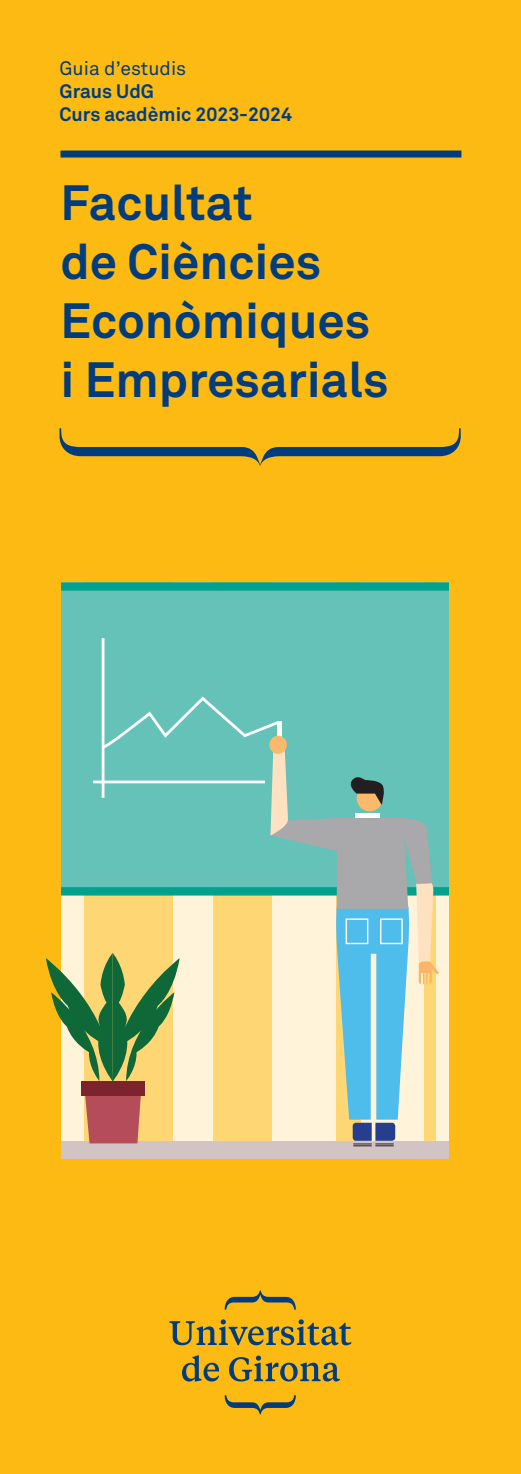
<style>
.page{position:relative;width:521px;height:1474px;background:#fff}
.page>*{position:absolute;margin:0;border:0;box-sizing:border-box;transform-origin:0 0}
.t1{font:700 49px "Akkurat Pro";color:#013d7d}
.t2{font:700 19.25px "Akkurat Pro";color:#013d7d}
.t3{font:19.25px "Akkurat Pro";color:#013d7d}
</style>
<div class="page">
<div style="left:0;top:0;width:521px;height:1473px;background:#fcba13"></div>
<svg style="left:169px;top:1319px;width:182px;height:26px"></svg>
<svg style="left:182px;top:1355px;width:37px;height:26px"></svg>
<svg style="left:229px;top:1355px;width:111px;height:26px"></svg>
<svg style="left:225px;top:1290px;width:71px;height:19px"></svg>
<svg style="left:225px;top:1395px;width:71px;height:19px"></svg>
<div style="left:60px;top:150px;width:401px;height:7px;background:#013d7d"></div>
<svg style="left:60px;top:428px;width:401px;height:37px"></svg>
<div style="left:0;top:1141px;width:521px;height:17px;background:#d2c4c5"></div>
<svg style="left:61px;top:582px;width:388px;height:313px;background:#5dbfb4"></svg>
<hr style="left:102px;top:638px;width:2px;height:159px;background:#fff">
<div style="left:0;top:548px;width:60px;height:633px;background:#fcba13"></div>
<div style="left:449px;top:548px;width:72px;height:633px;background:#fcba13"></div>
<svg style="left:46px;top:694px;width:393px;height:452px;background:#a8c7a7"></svg>
<p class="t3" style="left:60px;top:57px;width:128px">Guia d’estudis</p>
<p class="t2" style="left:60px;top:79px;width:96px">Graus UdG</p>
<p class="t2" style="left:60px;top:102px;width:234px">Curs acadèmic 2023-2024</p>
<p class="t1" style="left:60px;top:173px;width:194px">Facultat</p>
<p class="t1" style="left:60px;top:231px;width:262px">de Ciències</p>
<p class="t1" style="left:60px;top:290px;width:311px">Econòmiques</p>
<p class="t1" style="left:60px;top:349px;width:330px">i Empresarials</p>
</div>
